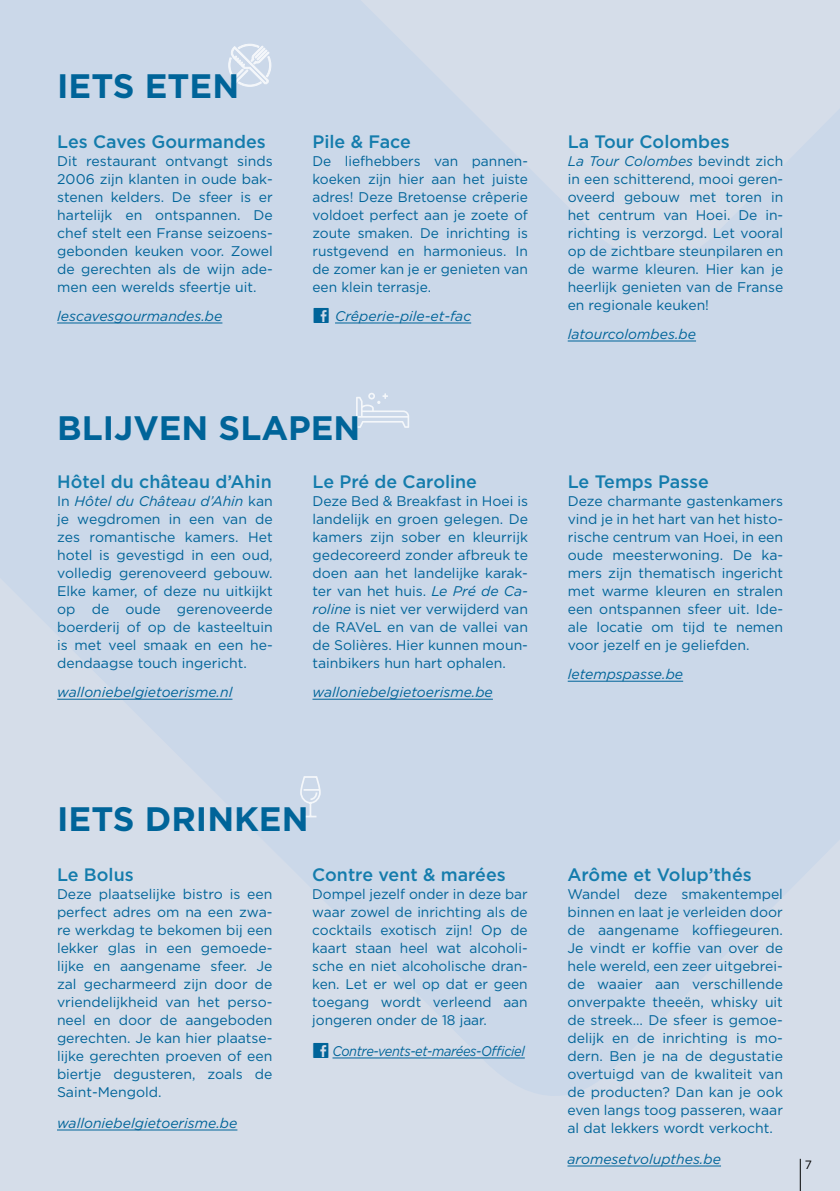
<style>
.page{position:relative;width:840px;height:1191px;background:#fff}
.page>*{position:absolute;margin:0;border:0;box-sizing:border-box;transform-origin:0 0}
.t1{font:700 34px "Gotham";color:#006499}
.t2{font:500 18px "Gotham";color:#147cac}
.t3{font:14px/18px "Gotham";color:#006499;text-align:justify}
.t4{font:italic 14px "Gotham";color:#006499}
.t5{font:italic 14px "Gotham";letter-spacing:-.03em;color:#006499;scale:.92 1}
.t6{font:12px "Gotham";color:#000}
.s1{font-family:"Social Iconby BRIANQC";font-style:normal;font-size:20px}
.s2{font-style:italic}
</style>
<div class="page">
<div style="left:0;top:0;width:839px;height:1191px;background:#cbd8e9"></div>
<hr style="left:57px;top:323px;width:165px;height:1px;background:#006499">
<hr style="left:335px;top:323px;width:136px;height:1px;background:#006499">
<hr style="left:567px;top:341px;width:128px;height:1px;background:#006499">
<hr style="left:57px;top:1129px;width:180px;height:1px;background:#006499">
<hr style="left:332px;top:1057px;width:192px;height:1px;background:#006499">
<hr style="left:567px;top:1165px;width:153px;height:1px;background:#006499">
<hr style="left:57px;top:699px;width:175px;height:1px;background:#006499">
<hr style="left:312px;top:699px;width:180px;height:1px;background:#006499">
<hr style="left:567px;top:681px;width:115px;height:1px;background:#006499">
<svg style="left:356px;top:393px;width:53px;height:35px"></svg>
<svg style="left:228px;top:44px;width:43px;height:43px"></svg>
<svg style="left:300px;top:776px;width:21px;height:42px"></svg>
<hr style="left:799px;top:1158px;width:1px;height:33px;background:#000">
<h1 class="t1" style="left:57px;top:63px;width:183px">IETS ETEN</h1>
<p class="t2" style="left:57px;top:130px;width:210px">Les Caves Gourmandes</p>
<p class="t3" style="left:57px;top:151px;width:217px">Dit restaurant ontvangt sinds 2006 zijn klanten in oude bak&shy;stenen kelders. De sfeer is er hartelijk en ontspannen. De chef stelt een Franse seizoens&shy;gebonden keuken voor. Zowel de gerechten als de wijn ade&shy;men een werelds sfeertje uit.</p>
<p class="t4" style="left:57px;top:307px;width:167px">lescavesgourmandes.be</p>
<p class="t2" style="left:312px;top:130px;width:100px">Pile &amp; Face</p>
<p class="t3" style="left:312px;top:151px;width:217px">De liefhebbers van pannen&shy;koeken zijn hier aan het juiste adres! Deze Bretoense crêperie voldoet perfect aan je zoete of zoute smaken. De inrichting is rustgevend en harmonieus. In de zomer kan je er genieten van een klein terrasje.</p>
<p class="t4" style="left:312px;top:307px;width:160px"><span class="s1">w</span> Crêperie-pile-et-fac</p>
<h1 class="t1" style="left:57px;top:405px;width:304px">BLIJVEN SLAPEN</h1>
<p class="t2" style="left:57px;top:470px;width:216px">Hôtel du château d’Ahin</p>
<p class="t3" style="left:57px;top:492px;width:217px">In <span class="s2">Hôtel du Château d’Ahin</span> kan je wegdromen in een van de zes romantische kamers. Het hotel is gevestigd in een oud, volledig gerenoveerd gebouw.<br>Elke kamer, of deze nu uitkijkt op de oude gerenoveerde boerderij of op de kasteeltuin is met veel smaak en een he&shy;dendaagse touch ingericht.</p>
<p class="t4" style="left:57px;top:683px;width:177px">walloniebelgietoerisme.nl</p>
<p class="t2" style="left:312px;top:470px;width:166px">Le Pré de Caroline</p>
<p class="t3" style="left:312px;top:492px;width:217px">Deze Bed &amp; Breakfast in Hoei is landelijk en groen gelegen. De kamers zijn sober en kleurrijk gedecoreerd zonder afbreuk te doen aan het landelijke karak&shy;ter van het huis. <span class="s2">Le Pré de Ca&shy;roline</span> is niet ver verwijderd van de RAVeL en van de vallei van de Solières. Hier kunnen moun&shy;tainbikers hun hart ophalen.</p>
<p class="t4" style="left:312px;top:683px;width:182px">walloniebelgietoerisme.be</p>
<p class="t2" style="left:567px;top:130px;width:163px">La Tour Colombes</p>
<p class="t3" style="left:567px;top:151px;width:217px"><span class="s2">La Tour Colombes</span> bevindt zich in een schitterend, mooi geren&shy;oveerd gebouw met toren in het centrum van Hoei. De in&shy;richting is verzorgd. Let vooral op de zichtbare steunpilaren en de warme kleuren. Hier kan je heerlijk genieten van de Franse en regionale keuken!</p>
<p class="t4" style="left:567px;top:325px;width:130px">latourcolombes.be</p>
<p class="t2" style="left:567px;top:470px;width:142px">Le Temps Passe</p>
<p class="t3" style="left:567px;top:492px;width:217px">Deze charmante gastenkamers vind je in het hart van het histo&shy;rische centrum van Hoei, in een oude meesterwoning. De ka&shy;mers zijn thematisch ingericht met warme kleuren en stralen een ontspannen sfeer uit. Ide&shy;ale locatie om tijd te nemen voor jezelf en je geliefden.</p>
<p class="t4" style="left:567px;top:665px;width:117px">letempspasse.be</p>
<h1 class="t1" style="left:57px;top:796px;width:253px">IETS DRINKEN</h1>
<p class="t2" style="left:57px;top:862px;width:78px">Le Bolus</p>
<p class="t3" style="left:57px;top:884px;width:217px">Deze plaatselijke bistro is een perfect adres om na een zwa&shy;re werkdag te bekomen bij een lekker glas in een gemoede&shy;lijke en aangename sfeer. Je zal gecharmeerd zijn door de vriendelijkheid van het perso&shy;neel en door de aangeboden gerechten. Je kan hier plaatse&shy;lijke gerechten proeven of een biertje degusteren, zoals de Saint-Mengold.</p>
<p class="t4" style="left:57px;top:1114px;width:182px">walloniebelgietoerisme.be</p>
<p class="t2" style="left:312px;top:862px;width:195px">Contre vent &amp; marées</p>
<p class="t3" style="left:312px;top:884px;width:217px">Dompel jezelf onder in deze bar waar zowel de inrichting als de cocktails exotisch zijn! Op de kaart staan heel wat alcoholi&shy;sche en niet alcoholische dran&shy;ken. Let er wel op dat er geen toegang wordt verleend aan jongeren onder de 18 jaar.</p>
<p class="t5" style="left:312px;top:1042px;width:232px"><span class="s1">w</span> Contre-vents-et-marées-Officiel</p>
<p class="t2" style="left:567px;top:862px;width:186px">Arôme et Volup’thés</p>
<p class="t3" style="left:567px;top:884px;width:217px">Wandel deze smakentempel binnen en laat je verleiden door de aangename koffiegeuren.<br>Je vindt er koffie van over de hele wereld, een zeer uitgebrei&shy;de waaier aan verschillende onverpakte theeën, whisky uit de streek… De sfeer is gemoe&shy;delijk en de inrichting is mo&shy;dern. Ben je na de degustatie overtuigd van de kwaliteit van de producten? Dan kan je ook even langs toog passeren, waar al dat lekkers wordt verkocht.</p>
<p class="t4" style="left:567px;top:1150px;width:155px">aromesetvolupthes.be</p>
<p class="t6" style="left:804px;top:1156px;width:9px">7</p>
</div>
